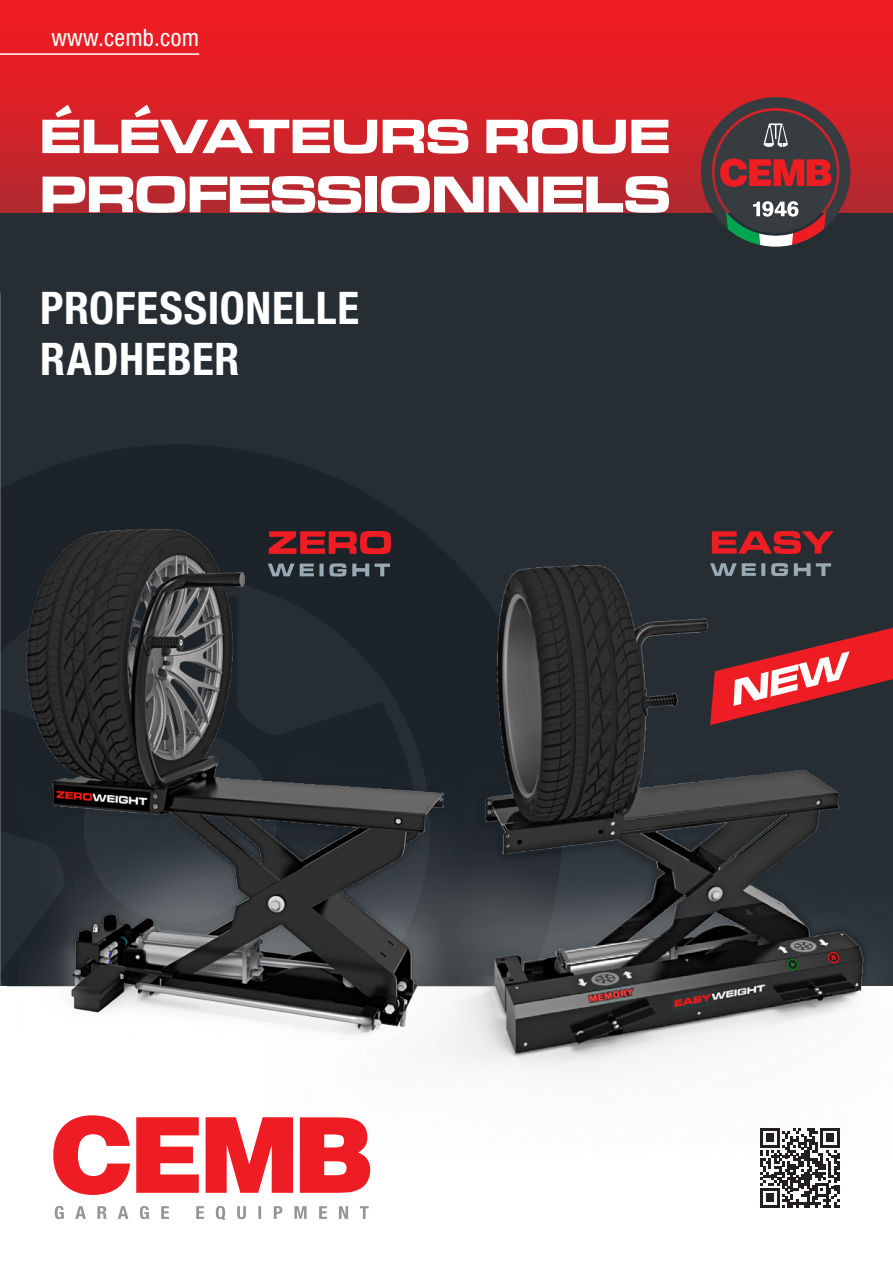
<style>
.page{position:relative;width:893px;height:1263px;background:#fff}
.page>*{position:absolute;margin:0;border:0;box-sizing:border-box;transform-origin:0 0}
.t1{font:53.4px "Microgramma D Bold Exte";color:#fff}
.t2{font:50.1px "Microgramma D Bold Exte";letter-spacing:.02em;color:#fff}
.t3{font:700 condensed 45px "Helvetica Neue LT Std";letter-spacing:.015em;color:#fff}
.t4{font:condensed 24px "Helvetica Neue LT Std";letter-spacing:.01em;color:#fff}
</style>
<div class="page">
<div style="left:1px;top:9px;width:892px;height:977px;background:#262e34"></div>
<svg style="left:1px;top:445px;width:388px;height:63px;fill:#1d2429"></svg>
<img style="left:443px;top:563px;width:450px;height:585px">
<img style="left:0;top:508px;width:485px;height:533px">
<svg style="left:268px;top:563px;width:122px;height:13px"></svg>
<svg style="left:269px;top:531px;width:122px;height:23px"></svg>
<svg style="left:710px;top:563px;width:121px;height:13px"></svg>
<svg style="left:712px;top:531px;width:122px;height:23px"></svg>
<div style="left:0;top:0;width:893px;height:212px;background:linear-gradient(to bottom,#f81b21,#b6282f)"></div>
<hr style="left:0;top:53px;width:199px;height:2px;background:#fff">
<svg style="left:760px;top:1128px;width:79px;height:79px"></svg>
<svg style="left:701px;top:97px;width:149px;height:150px;background:#693d40"></svg>
<svg style="left:53px;top:1115px;width:317px;height:80px"></svg>
<svg style="left:55px;top:1206px;width:314px;height:14px"></svg>
<svg style="left:710px;top:628px;width:183px;height:97px"></svg>
<p class="t4" style="left:52px;top:24px;width:149px">www.cemb.com</p>
<p class="t2" style="left:40px;top:102px;width:631px">ÉLÉVATEURS ROUE</p>
<p class="t1" style="left:40px;top:158px;width:632px">PROFESSIONNELS</p>
<p class="t3" style="left:40px;top:281px;width:321px">PROFESSIONELLE</p>
<p class="t3" style="left:40px;top:332px;width:201px">RADHEBER</p>
</div>
